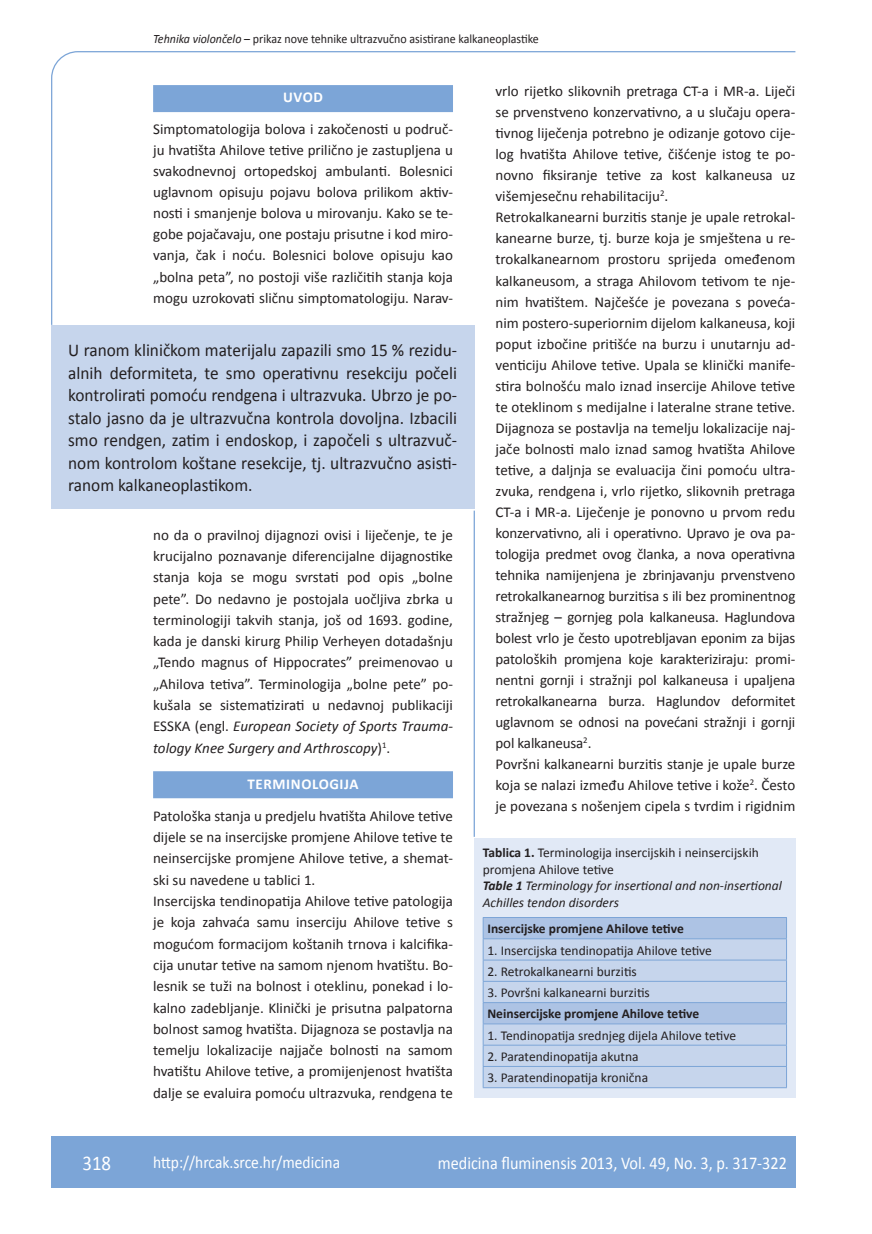
<style>
.page{position:relative;width:872px;height:1234px;background:#fff}
.page>*{position:absolute;margin:0;border:0;box-sizing:border-box;transform-origin:0 0}
.t1{font:21px "Calibri";color:#fff;scale:.9 1}
.t2{font:18px/22.5px "Calibri";color:#231f20;text-align:justify;scale:.96 1}
.t3{font:18px "Calibri";color:#fff;scale:.9 1}
.t4{font:17.25px "Calibri";color:#fff;scale:.9 1}
.t5{font:15px/21px "Calibri";color:#231f20;text-align:justify}
.t6{font:700 15px "Calibri";letter-spacing:.04em;color:#fff}
.t7{font:13.5px "Calibri";color:#231f20}
.t8{font:italic 13.5px/16.5px "Calibri";color:#231f20}
.t9{font:700 13.5px "Calibri";color:#231f20}
.t10{font:12.75px "Calibri";color:#231f20;scale:.94 1}
.s1{font-style:italic}
.s2{font-weight:700;font-style:normal}
.s3{font-style:normal}
.s4{font-weight:700}
</style>
<div class="page">
<svg style="left:51px;top:51px;width:745px;height:275px"></svg>
<hr style="left:473px;top:510px;width:2px;height:326px;background:#7ca5d7">
<div style="left:51px;top:1135px;width:744px;height:51px;background:#7ca5d7"></div>
<div style="left:51px;top:325px;width:423px;height:184px;background:#c6d5ec"></div>
<div style="left:474px;top:838px;width:321px;height:259px;background:#e1e9f6"></div>
<hr style="left:483px;top:916px;width:304px;height:1px;background:#7ca5d7">
<svg style="left:483px;top:917px;width:304px;height:170px;background:#bccee8"></svg>
<hr style="left:483px;top:1087px;width:304px;height:1px;background:#7ca5d7">
<div style="left:153px;top:85px;width:300px;height:27px;background:#7ca5d7"></div>
<div style="left:153px;top:771px;width:300px;height:27px;background:#7ca5d7"></div>
<p class="t10" style="left:153px;top:30px;width:412px"><span class="s1">Tehnika violončelo</span> – prikaz nove tehnike ultrazvučno asistirane kalkaneoplastike</p>
<p class="t6" style="left:283px;top:88px;width:41px">UVOD</p>
<p class="t5" style="left:153px;top:118px;width:301px">Simptomatologija bolova i zakočenosti u područ&shy;ju hvatišta Ahilove tetive prilično je zastupljena u svakodnevnoj ortopedskoj ambulanti. Bolesnici uglavnom opisuju pojavu bolova prilikom aktiv&shy;nosti i smanjenje bolova u mirovanju. Kako se te&shy;gobe pojačavaju, one postaju prisutne i kod miro&shy;vanja, čak i noću. Bolesnici bolove opisuju kao „bolna peta”, no postoji više različitih stanja koja mogu uzrokovati sličnu simptomatologiju. Narav-</p>
<p class="t2" style="left:68px;top:338px;width:407px">U ranom kliničkom materijalu zapazili smo 15 % rezidu&shy;alnih deformiteta, te smo operativnu resekciju počeli kontrolirati pomoću rendgena i ultrazvuka. Ubrzo je po&shy;stalo jasno da je ultrazvučna kontrola dovoljna. Izbacili smo rendgen, zatim i endoskop, i započeli s ultrazvuč&shy;nom kontrolom koštane resekcije, tj. ultrazvučno asisti&shy;ranom kalkaneoplastikom.</p>
<p class="t5" style="left:153px;top:523px;width:301px">no da o pravilnoj dijagnozi ovisi i liječenje, te je krucijalno poznavanje diferencijalne dijagnostike stanja koja se mogu svrstati pod opis „bolne pete”. Do nedavno je postojala uočljiva zbrka u terminologiji takvih stanja, još od 1693. godine, kada je danski kirurg Philip Verheyen dotadašnju „Tendo magnus of Hippocrates” preimenovao u „Ahilova tetiva”. Terminologija „bolne pete” po&shy;kušala se sistematizirati u nedavnoj publikaciji ESSKA (engl. <span class="s1">European Society of Sports Trauma&shy;tology Knee Surgery and Arthroscopy</span>)<sup>1</sup>.</p>
<p class="t6" style="left:248px;top:774px;width:111px">Terminologija</p>
<p class="t5" style="left:153px;top:804px;width:301px;text-align:left">Patološka stanja u predjelu hvatišta Ahilove tetive dijele se na insercijske promjene Ahilove tetive te neinsercijske promjene Ahilove tetive, a shemat&shy;ski su navedene u tablici 1.<br>Insercijska tendinopatija Ahilove tetive patologija je koja zahvaća samu inserciju Ahilove tetive s mogućom formacijom koštanih trnova i kalcifika&shy;cija unutar tetive na samom njenom hvatištu. Bo&shy;lesnik se tuži na bolnost i oteklinu, ponekad i lo&shy;kalno zadebljanje. Klinički je prisutna palpatorna bolnost samog hvatišta. Dijagnoza se postavlja na temelju lokalizacije najjače bolnosti na samom hvatištu Ahilove tetive, a promijenjenost hvatišta dalje se evaluira pomoću ultrazvuka, rendgena te</p>
<p class="t5" style="left:495px;top:80px;width:301px;text-align:left">vrlo rijetko slikovnih pretraga CT-a i MR-a. Liječi se prvenstveno konzervativno, a u slučaju opera&shy;tivnog liječenja potrebno je odizanje gotovo cije&shy;log hvatišta Ahilove tetive, čišćenje istog te po&shy;novno fiksiranje tetive za kost kalkaneusa uz višemjesečnu rehabilitaciju<sup>2</sup>.<br>Retrokalkanearni burzitis stanje je upale retrokal&shy;kanearne burze, tj. burze koja je smještena u re&shy;trokalkanearnom prostoru sprijeda omeđenom kalkaneusom, a straga Ahilovom tetivom te nje&shy;nim hvatištem. Najčešće je povezana s poveća&shy;nim postero-superiornim dijelom kalkaneusa, koji poput izbočine pritišće na burzu i unutarnju ad&shy;venticiju Ahilove tetive. Upala se klinički manife&shy;stira bolnošću malo iznad insercije Ahilove tetive te oteklinom s medijalne i lateralne strane tetive.<br>Dijagnoza se postavlja na temelju lokalizacije naj&shy;jače bolnosti malo iznad samog hvatišta Ahilove tetive, a daljnja se evaluacija čini pomoću ultra&shy;zvuka, rendgena i, vrlo rijetko, slikovnih pretraga CT-a i MR-a. Liječenje je ponovno u prvom redu konzervativno, ali i operativno. Upravo je ova pa&shy;tologija predmet ovog članka, a nova operativna tehnika namijenjena je zbrinjavanju prvenstveno retrokalkanearnog burzitisa s ili bez prominentnog stražnjeg – gornjeg pola kalkaneusa. Haglundova bolest vrlo je često upotrebljavan eponim za bijas patoloških promjena koje karakteriziraju: promi&shy;nentni gornji i stražnji pol kalkaneusa i upaljena retrokalkanearna burza. Haglundov deformitet uglavnom se odnosi na povećani stražnji i gornji pol kalkaneusa<sup>2</sup>.<br>Površni kalkanearni burzitis stanje je upale burze koja se nalazi između Ahilove tetive i kože<sup>2</sup>. Često je povezana s nošenjem cipela s tvrdim i rigidnim</p>
<p class="t8" style="left:483px;top:843px;width:301px"><span class="s2">Tablica 1.</span> <span class="s3">Terminologija insercijskih i neinsercijskih promjena Ahilove tetive<br></span><span class="s4">Table 1</span> Terminology for insertional and non-insertional Achilles tendon disorders</p>
<p class="t9" style="left:487px;top:920px;width:198px">Insercijske promjene Ahilove tetive</p>
<p class="t7" style="left:487px;top:941px;width:226px">1. Insercijska tendinopatija Ahilove tetive</p>
<p class="t7" style="left:487px;top:962px;width:151px">2. Retrokalkanearni burzitis</p>
<p class="t7" style="left:487px;top:983px;width:164px">3. Površni kalkanearni burzitis</p>
<p class="t9" style="left:487px;top:1005px;width:213px">Neinsercijske promjene Ahilove tetive</p>
<p class="t7" style="left:487px;top:1026px;width:250px">1. Tendinopatija srednjeg dijela Ahilove tetive</p>
<p class="t7" style="left:487px;top:1047px;width:153px">2. Paratendinopatija akutna</p>
<p class="t7" style="left:487px;top:1069px;width:162px">3. Paratendinopatija kronična</p>
<h1 class="t1" style="left:82px;top:1149px;width:33px">318</h1>
<p class="t4" style="left:153px;top:1150px;width:209px">http://hrcak.srce.hr/medicina</p>
<p class="t3" style="left:438px;top:1151px;width:389px">medicina fluminensis 2013, Vol. 49, No. 3, p. 317-322</p>
</div>
